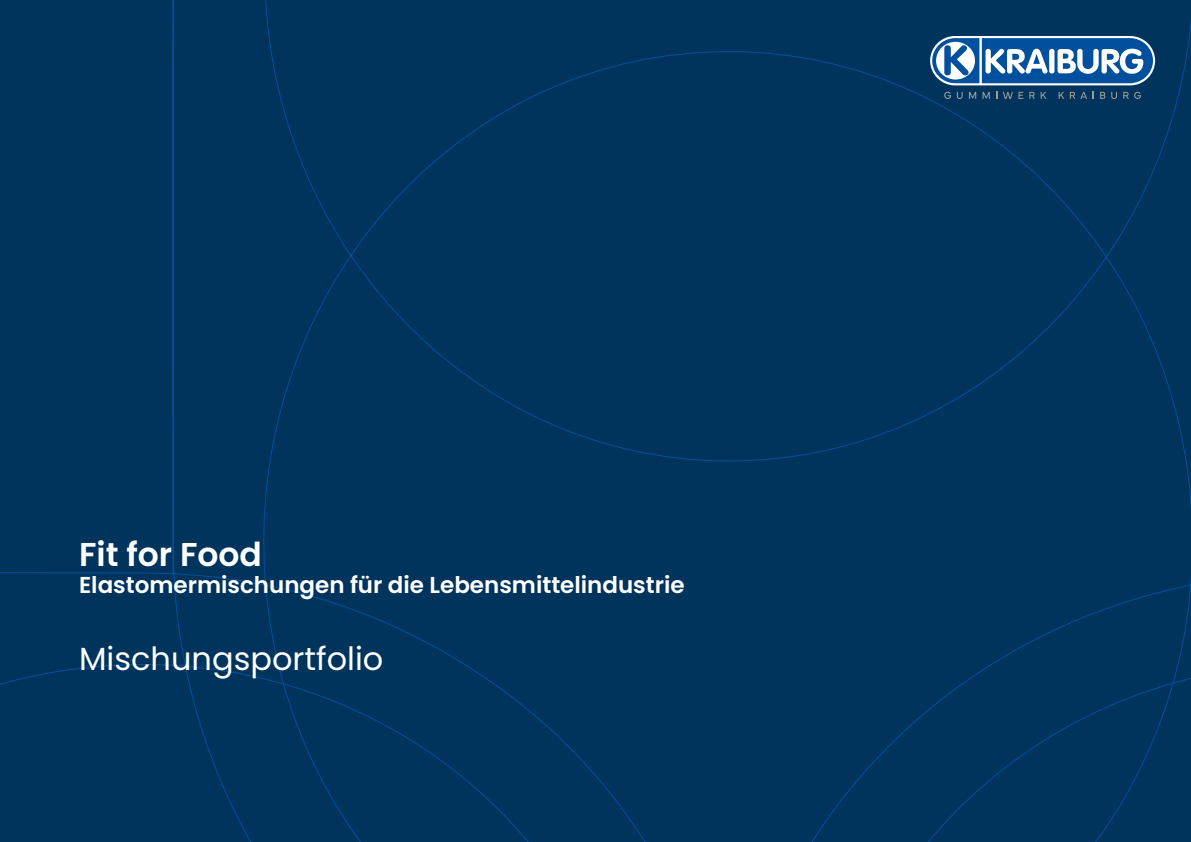
<style>
.page{position:relative;width:1191px;height:842px;background:#00345c}
.page>*{position:absolute;margin:0;border:0;box-sizing:border-box;transform-origin:0 0}
.t1{font:600 33px "Poppins";color:#fff}
.t2{font:32px "Poppins";color:#fff}
.t3{font:600 23px "Poppins";color:#fff}
</style>
<div class="page">
<svg style="left:930px;top:36px;width:225px;height:49px"></svg>
<svg style="left:932px;top:38px;width:221px;height:45px"></svg>
<svg style="left:944px;top:92px;width:7px;height:7px"></svg>
<svg style="left:957px;top:92px;width:5px;height:7px"></svg>
<svg style="left:969px;top:92px;width:7px;height:7px"></svg>
<svg style="left:982px;top:92px;width:7px;height:7px"></svg>
<svg style="left:996px;top:92px;width:27px;height:7px"></svg>
<svg style="left:1029px;top:92px;width:17px;height:7px"></svg>
<svg style="left:1058px;top:92px;width:35px;height:7px"></svg>
<svg style="left:1100px;top:92px;width:5px;height:7px"></svg>
<svg style="left:1111px;top:92px;width:6px;height:7px"></svg>
<svg style="left:1123px;top:92px;width:5px;height:7px"></svg>
<svg style="left:1134px;top:92px;width:7px;height:7px"></svg>
<h1 class="t1" style="left:79px;top:535px;width:184px">Fit for Food</h1>
<p class="t3" style="left:79px;top:572px;width:607px">Elastomermischungen für die Lebensmittelindustrie</p>
<h2 class="t2" style="left:79px;top:640px;width:306px">Mischungsportfolio</h2>
</div>
